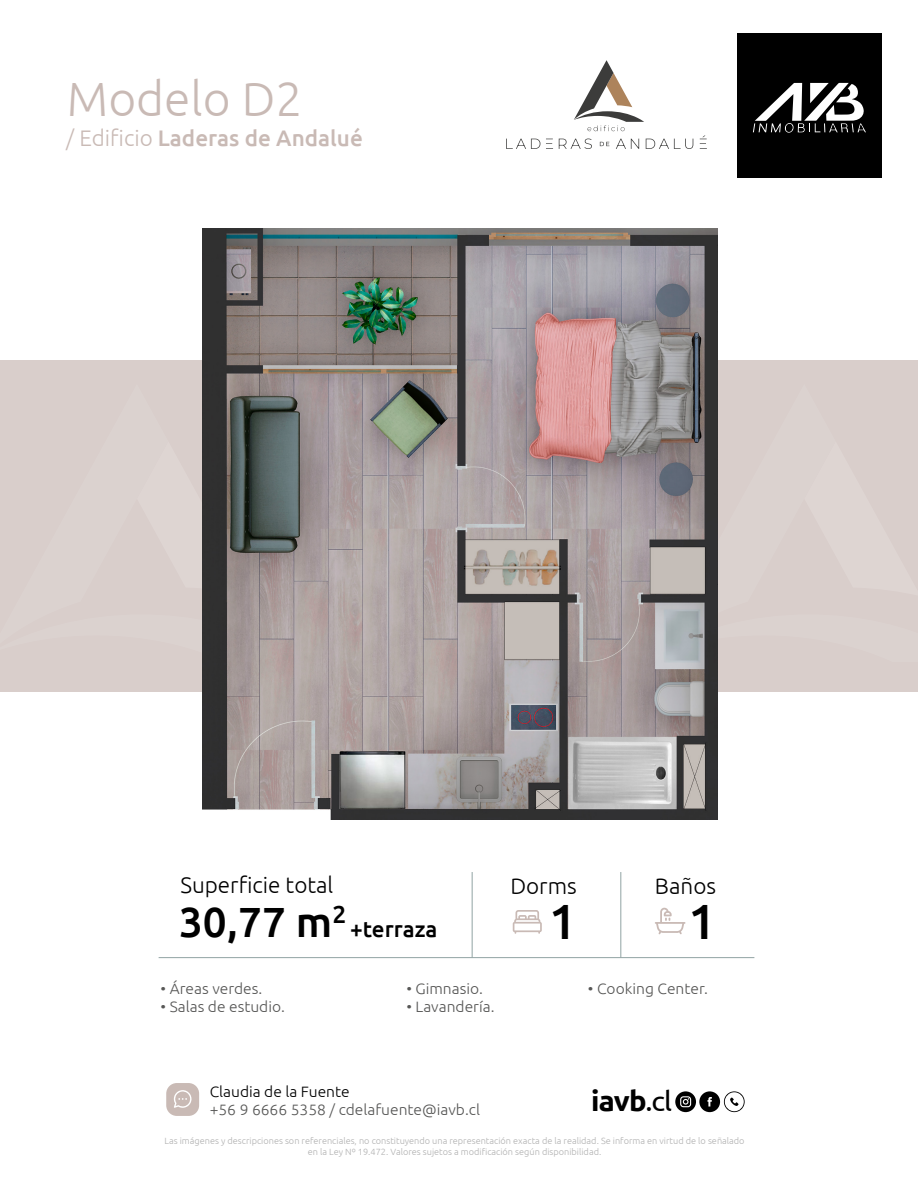
<style>
.page{position:relative;width:918px;height:1188px;background:#fff}
.page>*{position:absolute;margin:0;border:0;box-sizing:border-box;transform-origin:0 0}
.t1{font:500 49.5px "Ubuntu";color:#000}
.t2{font:300 48px "Ubuntu";color:#c9bab5}
.t3{font:500 42.15px "Ubuntu";color:#000}
.t4{font:700 28.05px "Ubuntu";color:#000;scale:1.04 1}
.t5{font:300 22.5px "Ubuntu";color:#000}
.t6{font:500 22.5px "Ubuntu";color:#c9bab5}
.t7{font:500 22.35px "Ubuntu";color:#000}
.t8{font:300 15px "Ubuntu";color:#575756;scale:1.04 1}
.t9{font:300 15px "Ubuntu";color:#000;scale:1.04 1}
.t10{font:300 9px/10.8px "Ubuntu";color:#b1b1b1;text-align:center}
.s1{font-weight:300}
.s2{font-weight:400}
</style>
<div class="page">
<hr style="left:472px;top:872px;width:1px;height:86px;background:#91a3a3">
<hr style="left:620px;top:872px;width:1px;height:86px;background:#91a3a3">
<hr style="left:159px;top:957px;width:595px;height:1px;background:#91a3a3">
<svg style="left:513px;top:910px;width:29px;height:24px"></svg>
<svg style="left:655px;top:907px;width:30px;height:27px"></svg>
<div style="left:737px;top:34px;width:145px;height:144px;background:#000"></div>
<svg style="left:753px;top:83px;width:113px;height:50px"></svg>
<div style="left:0;top:360px;width:918px;height:332px;background:#d9cecb"></div>
<svg style="left:675px;top:1091px;width:70px;height:21px"></svg>
<div style="left:166px;top:1083px;width:33px;height:33px;background:#c9bab5;border-radius:11px"></div>
<svg style="left:174px;top:1090px;width:18px;height:18px"></svg>
<svg style="left:506px;top:139px;width:34px;height:10px"></svg>
<svg style="left:546px;top:139px;width:7px;height:10px"></svg>
<svg style="left:559px;top:139px;width:33px;height:10px"></svg>
<svg style="left:616px;top:139px;width:23px;height:10px"></svg>
<svg style="left:646px;top:139px;width:47px;height:10px"></svg>
<svg style="left:700px;top:136px;width:7px;height:13px"></svg>
<svg style="left:600px;top:142px;width:9px;height:4px"></svg>
<svg style="left:574px;top:60px;width:70px;height:71px"></svg>
<img style="left:202px;top:229px;width:516px;height:591px">
<h2 class="t2" style="left:67px;top:70px;width:237px">Modelo D2</h2>
<h3 class="t6" style="left:66px;top:123px;width:298px"><span class="s1">/ Edificio</span> Laderas de Andalué</h3>
<h3 class="t5" style="left:180px;top:872px;width:154px">Superficie total</h3>
<h3 class="t3" style="left:179px;top:896px;width:169px">30,77 m<sup>2</sup></h3>
<h3 class="t7" style="left:350px;top:915px;width:89px">+terraza</h3>
<h3 class="t5" style="left:510px;top:873px;width:68px">Dorms</h3>
<h1 class="t1" style="left:549px;top:890px;width:30px">1</h1>
<h3 class="t5" style="left:655px;top:873px;width:63px">Baños</h3>
<h1 class="t1" style="left:688px;top:890px;width:30px">1</h1>
<h3 class="t8" style="left:161px;top:980px;width:99px">• Áreas verdes.</h3>
<h3 class="t8" style="left:161px;top:998px;width:121px">• Salas de estudio.</h3>
<h3 class="t8" style="left:406px;top:980px;width:75px">• Gimnasio.</h3>
<h3 class="t8" style="left:406px;top:998px;width:86px">• Lavandería.</h3>
<h3 class="t8" style="left:588px;top:980px;width:117px">• Cooking Center.</h3>
<h3 class="t9" style="left:210px;top:1082px;width:136px">Claudia de la Fuente</h3>
<h3 class="t8" style="left:210px;top:1100px;width:261px">+56 9 6666 5358 / cdelafuente@iavb.cl</h3>
<h3 class="t4" style="left:591px;top:1084px;width:79px">iavb<span class="s2">.cl</span></h3>
<p class="t10" style="left:164px;top:1136px;width:582px">Las imágenes y descripciones son referenciales, no constituyendo una representación exacta de la realidad. Se informa en virtud de lo señalado en la Ley Nº 19.472. Valores sujetos a modificación según disponibilidad.</p>
</div>
